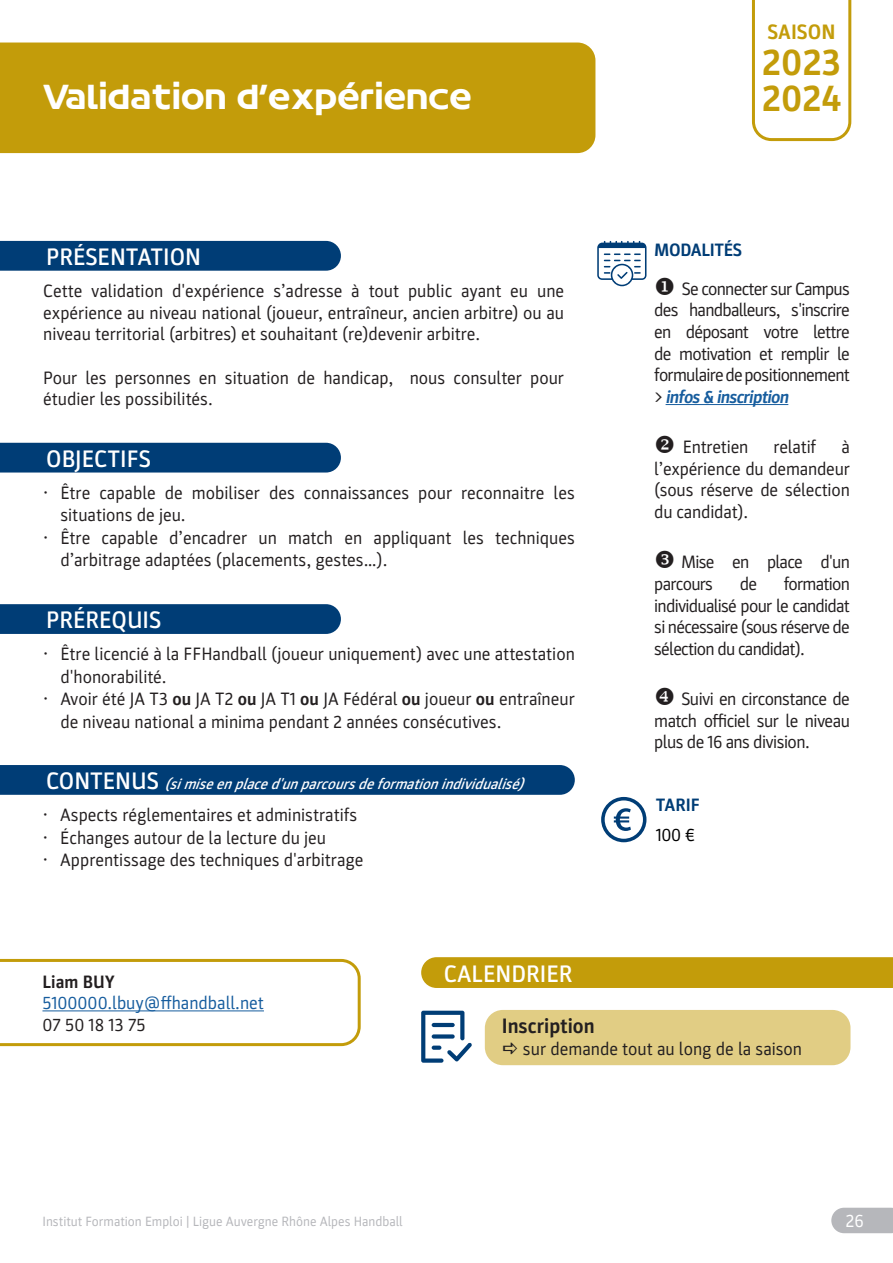
<style>
.page{position:relative;width:893px;height:1263px;background:#fff}
.page>*{position:absolute;margin:0;border:0;box-sizing:border-box;transform-origin:0 0}
.t1{font:700 37.5px "Parka";color:#c39c0a}
.t2{font:33px "FF Hand";letter-spacing:-.02em;color:#fff}
.t3{font:500 24px "Parka";color:#fff}
.t4{font:700 21px "Parka";color:#231f20}
.t5{font:700 21px "Parka";color:#c39c0a}
.t6{font:18px/21.6px "Parka";color:#231f20}
.t7{font:18px "Parka";color:#175d9e}
.t8{font:18px/21.6px "Parka";letter-spacing:-.04em;color:#231f20}
.t9{font:italic 700 18px "Parka";color:#175d9e}
.t10{font:700 18px "Parka";letter-spacing:-.02em;color:#003d76}
.t11{font:700 18px "Parka";color:#231f20}
.t12{font:18px "Parka";color:#000}
.t13{font:18px "Parka";color:#fff}
.t14{font:italic 500 15px "Parka";color:#fff}
.t15{font:13.5px "Parka";color:#b6b7bb}
.s1{font-weight:700}
.s2{font-style:normal;font-size:24px}
.s3{font-weight:400;font-style:normal;color:#231f20}
</style>
<div class="page">
<div style="left:0;top:43px;width:595px;height:110px;background:#c39c0a"></div>
<svg style="left:752px;top:0;width:99px;height:141px"></svg>
<svg style="left:0;top:604px;width:341px;height:30px;background:#044078"></svg>
<div style="left:0;top:443px;width:341px;height:29px;background:#003d76"></div>
<svg style="left:0;top:765px;width:575px;height:30px;background:#033f77"></svg>
<div style="left:0;top:241px;width:341px;height:30px;background:#003d76"></div>
<svg style="left:601px;top:797px;width:45px;height:45px"></svg>
<svg style="left:597px;top:241px;width:49px;height:45px"></svg>
<hr style="left:666px;top:404px;width:122px;height:1px;background:#175d9e">
<svg style="left:0;top:959px;width:361px;height:87px"></svg>
<hr style="left:42px;top:1010px;width:222px;height:1px;background:#175d9e">
<svg style="left:421px;top:1011px;width:51px;height:52px"></svg>
<div style="left:485px;top:1010px;width:365px;height:55px;background:#e1cd84;border-radius:18px"></div>
<div style="left:421px;top:957px;width:472px;height:31px;background:#c39c0a"></div>
<div style="left:831px;top:1208px;width:62px;height:25px;background:#b6b7bb"></div>
<p class="t2" style="left:43px;top:76px;width:432px">Validation d'expérience</p>
<p class="t3" style="left:46px;top:243px;width:156px">PRÉSENTATION</p>
<p class="t6" style="left:43px;top:280px;width:522px;text-align:justify">Cette validation d'expérience s’adresse à tout public ayant eu une expérience au niveau national (joueur, entraîneur, ancien arbitre) ou au niveau territorial (arbitres) et souhaitant (re)devenir arbitre.</p>
<p class="t6" style="left:43px;top:367px;width:522px">Pour les personnes en situation de handicap, nous consulter pour étudier les possibilités.</p>
<p class="t3" style="left:46px;top:445px;width:106px">OBJECTIFS</p>
<p class="t6" style="left:60px;top:482px;width:516px;line-height:22.5px;text-indent:-17px">• Être capable de mobiliser des connaissances pour reconnaitre les situations de jeu.</p>
<p class="t6" style="left:60px;top:527px;width:516px;line-height:22.5px;text-indent:-17px">• Être capable d’encadrer un match en appliquant les techniques d’arbitrage adaptées (placements, gestes…).</p>
<p class="t3" style="left:46px;top:607px;width:117px">PRÉREQUIS</p>
<p class="t6" style="left:60px;top:643px;width:516px;line-height:22.5px;text-indent:-17px">• Être licencié à la FFHandball (joueur uniquement) avec une attestation d'honorabilité.</p>
<p class="t6" style="left:60px;top:688px;width:516px;line-height:22.5px;text-indent:-17px">• Avoir été JA T3 <span class="s1">ou</span> JA T2 <span class="s1">ou</span> JA T1 <span class="s1">ou</span> JA Fédéral <span class="s1">ou</span> joueur <span class="s1">ou</span> entraîneur de niveau national a minima pendant 2 années consécutives.</p>
<p class="t14" style="left:46px;top:776px;width:484px"><span class="s2">C O N T E N U S</span> (simiseenplaced'unparcoursdeformationindividualisé)</p>
<p class="t6" style="left:43px;top:804px;width:316px">• Aspects réglementaires et administratifs</p>
<p class="t6" style="left:43px;top:827px;width:284px">• Échanges autour de la lecture du jeu</p>
<p class="t6" style="left:43px;top:849px;width:322px">• Apprentissage des techniques d'arbitrage</p>
<p class="t5" style="left:767px;top:20px;width:70px">SAISON</p>
<p class="t1" style="left:762px;top:41px;width:80px">2023</p>
<p class="t1" style="left:762px;top:77px;width:81px">2024</p>
<p class="t10" style="left:654px;top:240px;width:89px">MODALITÉS</p>
<p class="t6" style="left:654px;top:278px;width:197px;text-align:justify">◆ Se connecter sur Campus des handballeurs, s'inscrire en déposant votre lettre de motivation et remplir le formulaire de positionnement</p>
<p class="t9" style="left:654px;top:387px;width:139px"><span class="s3">&gt;</span> infos&amp; inscription</p>
<p class="t6" style="left:654px;top:436px;width:96px">❖ Entretien</p>
<p class="t6" style="left:773px;top:436px;width:44px">relatif</p>
<p class="t6" style="left:654px;top:436px;width:197px;text-align:justify;text-indent:187px">à l’expérience du demandeur (sous réserve de sélection du candidat).</p>
<p class="t8" style="left:654px;top:551px;width:197px;text-indent:27px">Mise en place d'un parcours</p>
<p class="t6" style="left:654px;top:573px;width:197px;text-align:justify;text-indent:129px">formation individualisé pour le candidat si nécessaire (sous réserve de sélection du candidat).</p>
<p class="t6" style="left:654px;top:688px;width:197px;text-align:justify;text-indent:27px">Suivi en circonstance de match officiel sur le niveau plus de 16 ans division.</p>
<p class="t6" style="left:740px;top:573px;width:19px">de</p>
<p class="t10" style="left:656px;top:794px;width:46px">TARIF</p>
<p class="t12" style="left:656px;top:824px;width:41px">100 €</p>
<p class="t3" style="left:444px;top:960px;width:130px">CALENDRIER</p>
<p class="t11" style="left:42px;top:971px;width:74px">Liam BUY</p>
<p class="t7" style="left:42px;top:993px;width:223px">5100000.lbuy@ffhandball.net</p>
<p class="t6" style="left:42px;top:1014px;width:105px">07 50 18 13 75</p>
<p class="t4" style="left:502px;top:1014px;width:94px">Inscription</p>
<p class="t6" style="left:523px;top:1038px;width:281px">sur demande tout au long de la saison</p>
<p class="t15" style="left:43px;top:1213px;width:362px">Institut Formation Emploi | Ligue Auvergne Rhône Alpes Handball</p>
<p class="t13" style="left:846px;top:1211px;width:20px">26</p>
</div>
